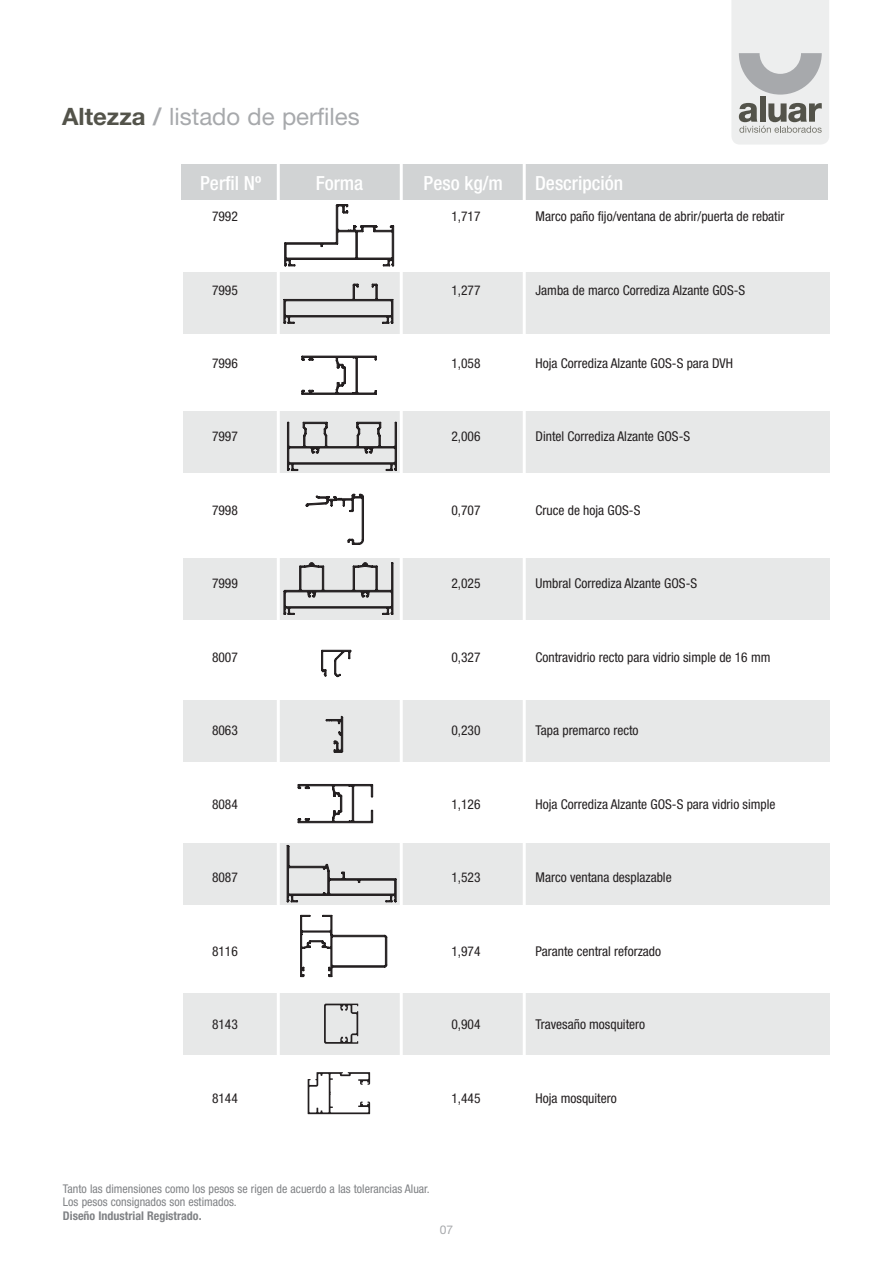
<style>
.page{position:relative;width:893px;height:1263px;background:#fff}
.page>*{position:absolute;margin:0;border:0;box-sizing:border-box;transform-origin:0 0}
.t1{font:24px "Helvetica Neue";color:#a7a9ac}
.t2{font:500 condensed 19.5px "Helvetica Neue";color:#fff}
.t3{font:condensed 13.5px "Helvetica Neue";color:#231f20}
.t4{font:condensed 12px/13.5px "Helvetica Neue";color:#808285}
.t5{font:700 condensed 12px "Helvetica Neue";color:#808285}
.t6{font:12px "Helvetica Neue";color:#a7a9ac}
.s1{font-weight:700;color:#53534a}
.s2{font-weight:700}
</style>
<div class="page">
<svg style="left:731px;top:0;width:98px;height:145px;background:#d6d7d7"></svg>
<div style="left:183px;top:273px;width:647px;height:61px;background:#e7e8e8"></div>
<div style="left:183px;top:412px;width:647px;height:61px;background:#e7e8e8"></div>
<div style="left:183px;top:558px;width:647px;height:61px;background:#e7e8e8"></div>
<div style="left:183px;top:700px;width:647px;height:61px;background:#e7e8e8"></div>
<div style="left:183px;top:843px;width:647px;height:61px;background:#e7e8e8"></div>
<div style="left:183px;top:993px;width:647px;height:61px;background:#e7e8e8"></div>
<div style="left:181px;top:165px;width:647px;height:35px;background:#d1d3d4"></div>
<hr style="left:277px;top:162px;width:3px;height:992px;background:#fff">
<hr style="left:400px;top:162px;width:3px;height:992px;background:#fff">
<hr style="left:523px;top:162px;width:3px;height:992px;background:#fff">
<svg style="left:287px;top:902px;width:109px;height:75px"></svg>
<svg style="left:284px;top:619px;width:113px;height:283px"></svg>
<svg style="left:283px;top:204px;width:114px;height:411px"></svg>
<svg style="left:324px;top:1003px;width:34px;height:41px"></svg>
<svg style="left:308px;top:1072px;width:62px;height:42px"></svg>
<h1 class="t1" style="left:62px;top:103px;width:299px"><span class="s1">Altezza</span> <span class="s2">/</span> listado de perfiles</h1>
<h2 class="t2" style="left:200px;top:172px;width:63px">Perfil Nº</h2>
<h2 class="t2" style="left:316px;top:172px;width:49px">Forma</h2>
<h2 class="t2" style="left:424px;top:172px;width:81px">Peso kg/m</h2>
<h2 class="t2" style="left:535px;top:172px;width:90px">Descripción</h2>
<p class="t3" style="left:212px;top:208px;width:27px">7992</p>
<p class="t3" style="left:451px;top:208px;width:31px">1,717</p>
<p class="t3" style="left:536px;top:208px;width:250px">Marco paño fijo/ventana de abrir/puerta de rebatir</p>
<p class="t3" style="left:212px;top:282px;width:27px">7995</p>
<p class="t3" style="left:451px;top:282px;width:31px">1,277</p>
<p class="t3" style="left:536px;top:282px;width:211px">Jamba de marco Corrediza Alzante GOS-S</p>
<p class="t3" style="left:212px;top:355px;width:27px">7996</p>
<p class="t3" style="left:451px;top:355px;width:31px">1,058</p>
<p class="t3" style="left:536px;top:355px;width:199px">Hoja Corrediza Alzante GOS-S para DVH</p>
<p class="t3" style="left:212px;top:429px;width:27px">7997</p>
<p class="t3" style="left:451px;top:429px;width:31px">2,006</p>
<p class="t3" style="left:536px;top:429px;width:156px">Dintel Corrediza Alzante GOS-S</p>
<p class="t3" style="left:212px;top:502px;width:27px">7998</p>
<p class="t3" style="left:451px;top:502px;width:31px">0,707</p>
<p class="t3" style="left:536px;top:502px;width:106px">Cruce de hoja GOS-S</p>
<p class="t3" style="left:212px;top:576px;width:27px">7999</p>
<p class="t3" style="left:451px;top:576px;width:31px">2,025</p>
<p class="t3" style="left:536px;top:576px;width:163px">Umbral Corrediza Alzante GOS-S</p>
<p class="t3" style="left:212px;top:649px;width:27px">8007</p>
<p class="t3" style="left:451px;top:649px;width:31px">0,327</p>
<p class="t3" style="left:536px;top:649px;width:236px">Contravidrio recto para vidrio simple de 16 mm</p>
<p class="t3" style="left:212px;top:723px;width:27px">8063</p>
<p class="t3" style="left:451px;top:723px;width:31px">0,230</p>
<p class="t3" style="left:536px;top:723px;width:105px">Tapa premarco recto</p>
<p class="t3" style="left:212px;top:796px;width:27px">8084</p>
<p class="t3" style="left:451px;top:796px;width:31px">1,126</p>
<p class="t3" style="left:536px;top:796px;width:242px">Hoja Corrediza Alzante GOS-S para vidrio simple</p>
<p class="t3" style="left:212px;top:870px;width:27px">8087</p>
<p class="t3" style="left:451px;top:870px;width:31px">1,523</p>
<p class="t3" style="left:536px;top:870px;width:138px">Marco ventana desplazable</p>
<p class="t3" style="left:212px;top:943px;width:27px">8116</p>
<p class="t3" style="left:451px;top:943px;width:31px">1,974</p>
<p class="t3" style="left:536px;top:943px;width:127px">Parante central reforzado</p>
<p class="t3" style="left:212px;top:1017px;width:27px">8143</p>
<p class="t3" style="left:451px;top:1017px;width:31px">0,904</p>
<p class="t3" style="left:536px;top:1017px;width:111px">Travesaño mosquitero</p>
<p class="t3" style="left:212px;top:1090px;width:27px">8144</p>
<p class="t3" style="left:451px;top:1090px;width:31px">1,445</p>
<p class="t3" style="left:536px;top:1090px;width:83px">Hoja mosquitero</p>
<p class="t4" style="left:63px;top:1181px;width:368px">Tanto las dimensiones como los pesos se rigen de acuerdo a las tolerancias Aluar.<br>Los pesos consignados son estimados.</p>
<p class="t5" style="left:63px;top:1208px;width:140px">Diseño Industrial Registrado.</p>
<p class="t6" style="left:440px;top:1223px;width:15px">07</p>
</div>
